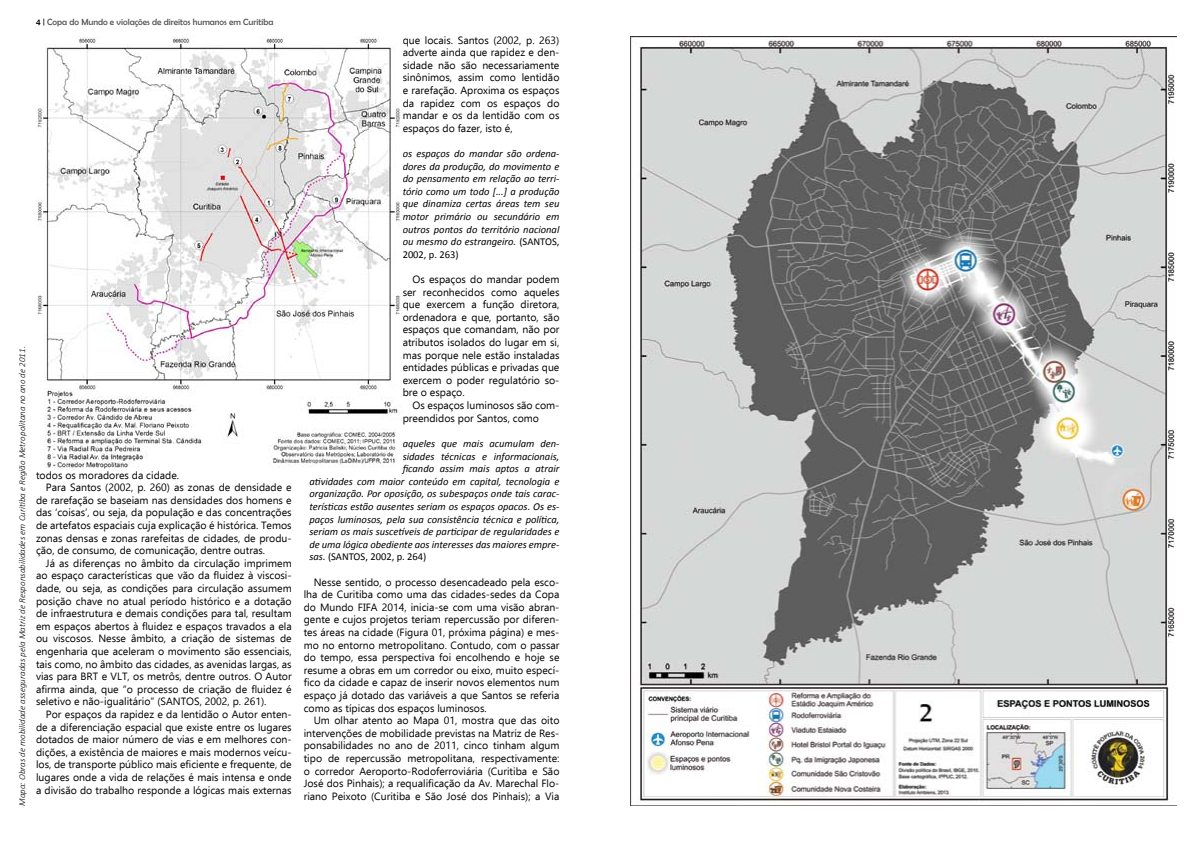
<style>
.page{position:relative;width:1191px;height:842px;background:#fff}
.page>*{position:absolute;margin:0;border:0;box-sizing:border-box;transform-origin:0 0}
.t1{font:10.5px/12.6px "Ebrima";color:#000;text-align:justify}
.t2{font:italic 10.5px/12.6px "Calibri";color:#000;text-align:justify}
.t3{font:10.5px "Calibri";color:#000}
.t4{font:italic 300 9px "Calibri";color:#000}
.t5{font:9px "Berlin Sans FB";color:#545456}
.s1{color:#000}
.s2{font-style:normal}
.s3{font-style:italic}
</style>
<div class="page">
<img style="left:36px;top:36px;width:367px;height:433px">
<img style="left:630px;top:36px;width:546px;height:770px">
<p class="t5" style="left:36px;top:17px;width:239px"><span class="s1">4 |</span> Copa do Mundo e violações de direitos humanos em Curitiba</p>
<p class="t4" style="left:16px;top:806px;width:461px;rotate:-90deg">Mapa: Obras de mobilidade asseguradas pela Matriz de Responsabilidades em Curitiba e Região Metropolitana no ano de 2011.</p>
<p class="t1" style="left:36px;top:468px;width:145px">todos os moradores da cidade.</p>
<p class="t1" style="left:46px;top:481px;width:247px">Para Santos (2002, p. 260) as zonas de densidade e</p>
<p class="t1" style="left:36px;top:493px;width:257px">de rarefação se baseiam nas densidades dos homens e</p>
<p class="t1" style="left:36px;top:506px;width:257px">das ‘coisas’, ou seja, da população e das concentrações</p>
<p class="t1" style="left:36px;top:519px;width:257px">de artefatos espaciais cuja explicação é histórica. Temos</p>
<p class="t1" style="left:36px;top:531px;width:257px">zonas densas e zonas rarefeitas de cidades, de produ-</p>
<p class="t1" style="left:36px;top:544px;width:231px">ção, de consumo, de comunicação, dentre outras.</p>
<p class="t1" style="left:46px;top:556px;width:247px">Já as diferenças no âmbito da circulação imprimem</p>
<p class="t1" style="left:36px;top:569px;width:257px">ao espaço características que vão da fluidez à viscosi-</p>
<p class="t1" style="left:36px;top:582px;width:257px">dade, ou seja, as condições para circulação assumem</p>
<p class="t1" style="left:36px;top:594px;width:257px">posição chave no atual período histórico e a dotação</p>
<p class="t1" style="left:36px;top:607px;width:257px">de infraestrutura e demais condições para tal, resultam</p>
<p class="t1" style="left:36px;top:619px;width:257px">em espaços abertos à fluidez e espaços travados a ela</p>
<p class="t1" style="left:36px;top:632px;width:257px">ou viscosos. Nesse âmbito, a criação de sistemas de</p>
<p class="t1" style="left:36px;top:645px;width:257px">engenharia que aceleram o movimento são essenciais,</p>
<p class="t1" style="left:36px;top:657px;width:257px">tais como, no âmbito das cidades, as avenidas largas, as</p>
<p class="t1" style="left:36px;top:670px;width:257px">vias para BRT e VLT, os metrôs, dentre outros. O Autor</p>
<p class="t1" style="left:36px;top:682px;width:257px">afirma ainda, que “o processo de criação de fluidez é</p>
<p class="t1" style="left:36px;top:695px;width:232px">seletivo e não-igualitário” (SANTOS, 2002, p. 261).</p>
<p class="t1" style="left:46px;top:708px;width:247px">Por espaços da rapidez e da lentidão o Autor enten-</p>
<p class="t1" style="left:36px;top:720px;width:257px">de a diferenciação espacial que existe entre os lugares</p>
<p class="t1" style="left:36px;top:733px;width:257px">dotados de maior número de vias e em melhores con-</p>
<p class="t1" style="left:36px;top:745px;width:257px">dições, a existência de maiores e mais modernos veícu-</p>
<p class="t1" style="left:36px;top:758px;width:257px">los, de transporte público mais eficiente e frequente, de</p>
<p class="t1" style="left:36px;top:771px;width:257px">lugares onde a vida de relações é mais intensa e onde</p>
<p class="t1" style="left:36px;top:783px;width:257px">a divisão do trabalho responde a lógicas mais externas</p>
<p class="t1" style="left:403px;top:33px;width:158px">que locais. Santos (2002, p. 263) adverte ainda que rapidez e den&shy;sidade não são necessariamente sinônimos, assim como lentidão e rarefação. Aproxima os espaços da rapidez com os espaços do mandar e os da lentidão com os espaços do fazer, isto é,</p>
<p class="t2" style="left:403px;top:147px;width:158px">os espaços do mandar são ordena&shy;dores da produção, do movimento e do pensamento em relação ao terri&shy;tório como um todo [...] a produção que dinamiza certas áreas tem seu motor primário ou secundário em outros pontos do território nacional ou mesmo do estrangeiro. <span class="s2">(SANTOS, 2002, p. 263)</span></p>
<p class="t1" style="left:403px;top:273px;width:158px;text-indent:10px">Os espaços do mandar podem ser reconhecidos como aqueles que exercem a função diretora, ordenadora e que, portanto, são espaços que comandam, não por atributos isolados do lugar em si, mas porque nele estão instaladas entidades públicas e privadas que exercem o poder regulatório so&shy;bre o espaço.</p>
<p class="t1" style="left:403px;top:399px;width:158px;text-indent:10px">Os espaços luminosos são com&shy;preendidos por Santos, como</p>
<p class="t2" style="left:403px;top:437px;width:158px">aqueles que mais acumulam den-</p>
<p class="t2" style="left:403px;top:449px;width:158px">sidades técnicas e informacionais,</p>
<p class="t2" style="left:403px;top:462px;width:158px">ficando assim mais aptos a atrair</p>
<p class="t2" style="left:309px;top:474px;width:251px">atividades com maior conteúdo em capital, tecnologia e</p>
<p class="t2" style="left:309px;top:487px;width:251px">organização. Por oposição, os subespaços onde tais carac-</p>
<p class="t2" style="left:309px;top:500px;width:251px">terísticas estão ausentes seriam os espaços opacos. Os es-</p>
<p class="t2" style="left:309px;top:512px;width:251px">paços luminosos, pela sua consistência técnica e política,</p>
<p class="t2" style="left:309px;top:525px;width:251px">seriam os mais suscetíveis de participar de regularidades e</p>
<p class="t2" style="left:309px;top:537px;width:251px">de uma lógica obediente aos interesses das maiores empre-</p>
<p class="t3" style="left:309px;top:550px;width:118px"><span class="s3">sas.</span> (SANTOS, 2002, p. 264)</p>
<p class="t1" style="left:304px;top:575px;width:257px;text-indent:10px">Nesse sentido, o processo desencadeado pela esco&shy;lha de Curitiba como uma das cidades-sedes da Copa do Mundo FIFA 2014, inicia-se com uma visão abran&shy;gente e cujos projetos teriam repercussão por diferen&shy;tes áreas na cidade (Figura 01, próxima página) e mes&shy;mo no entorno metropolitano. Contudo, com o passar do tempo, essa perspectiva foi encolhendo e hoje se resume a obras em um corredor ou eixo, muito especí&shy;fico da cidade e capaz de inserir novos elementos num espaço já dotado das variáveis a que Santos se referia como as típicas dos espaços luminosos.</p>
<p class="t1" style="left:304px;top:714px;width:257px;text-indent:10px">Um olhar atento ao Mapa 01, mostra que das oito intervenções de mobilidade previstas na Matriz de Res&shy;ponsabilidades no ano de 2011, cinco tinham algum tipo de repercussão metropolitana, respectivamente: o corredor Aeroporto-Rodoferroviária (Curitiba e São José dos Pinhais); a requalificação da Av. Marechal Flo&shy;riano Peixoto (Curitiba e São José dos Pinhais); a Via</p>
</div>
